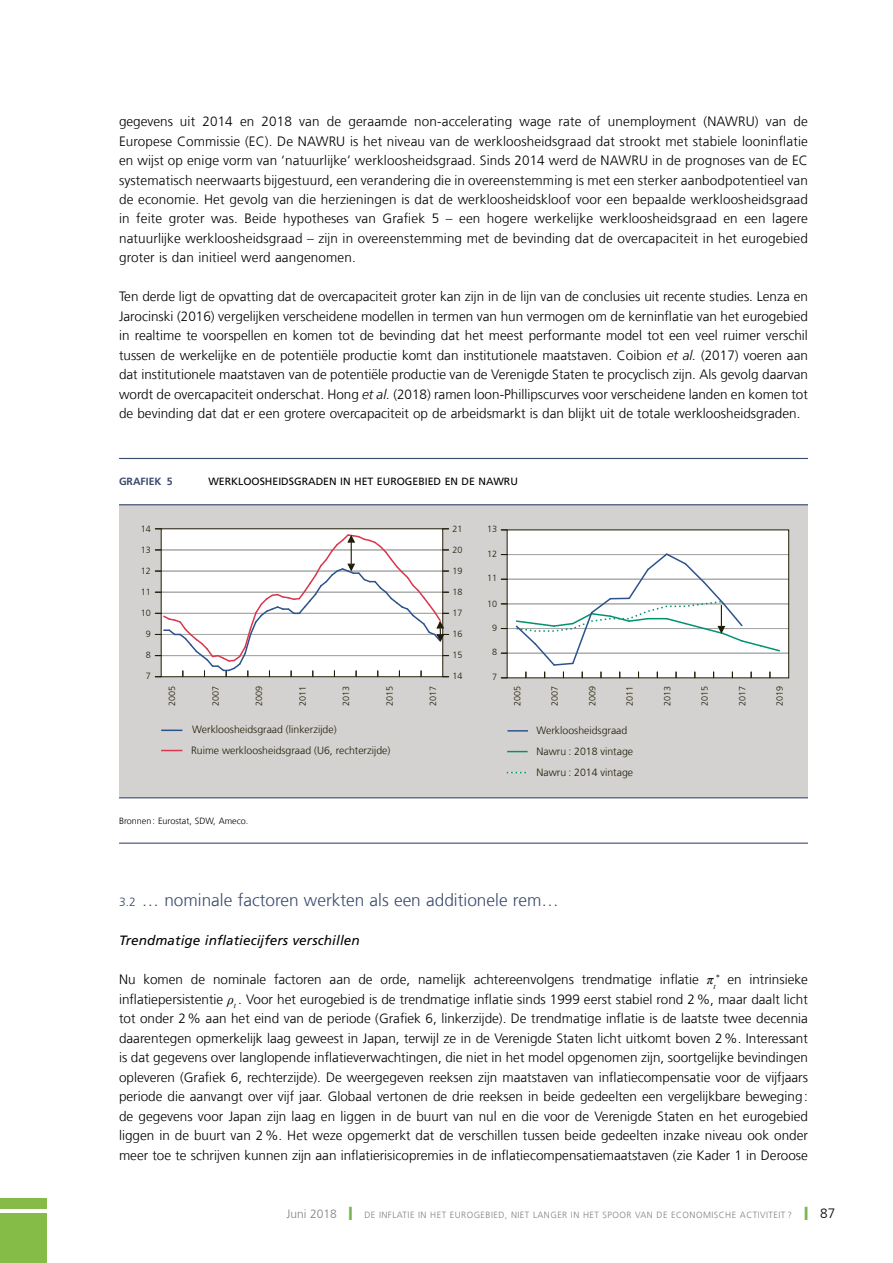
<style>
.page{position:relative;width:893px;height:1263px;background:#fff}
.page>*{position:absolute;margin:0;border:0;box-sizing:border-box;transform-origin:0 0}
.t1{font:300 17.25px "Frutiger LT Com";color:#3b4b6f}
.t2{font:300 13.5px/19.5px "Frutiger LT Com";color:#000;text-align:justify}
.t3{font:italic 13.5px "Frutiger LT Com";letter-spacing:.01em;color:#000}
.t4{font:300 10.5px/20.9px "Frutiger LT Com";color:#211c07}
.t5{font:10.5px "Frutiger LT Com";color:#000}
.t6{font:700 10.5px "Frutiger LT Com";color:#3b4b6f}
.t7{font:300 9px "Frutiger LT Com";color:#211c07}
.t8{font:300 9px "Frutiger LT Com";letter-spacing:.05em;color:#81807a}
.t9{font:300 9px "Frutiger LT Com";color:#000}
.s1{font-style:italic}
.s2{font-size:12px}
.s3{font-family:"Times New Roman";font-weight:400;font-style:italic}
.s4{color:#77b552}
.s5{font-size:13.5px;color:#000}
</style>
<div class="page">
<div style="left:0;top:1198px;width:47px;height:11px;background:#85bc48"></div>
<div style="left:0;top:1213px;width:47px;height:50px;background:#85bc48"></div>
<div style="left:119px;top:505px;width:689px;height:293px;background:#d4d2d0"></div>
<hr style="left:119px;top:458px;width:689px;height:1px;background:#3b4b6f">
<hr style="left:119px;top:504px;width:689px;height:1px;background:#3b4b6f">
<hr style="left:119px;top:797px;width:689px;height:1px;background:#3b4b6f">
<hr style="left:119px;top:842px;width:689px;height:2px;background:#3b4b6f">
<div style="left:507px;top:530px;width:282px;height:148px;background:#fff"></div>
<hr style="left:161px;top:729px;width:21px;height:2px;background:#2b528d">
<svg style="left:161px;top:750px;width:21px;height:1px"></svg>
<svg style="left:155px;top:528px;width:294px;height:149px;background:#f4f2f3"></svg>
<hr style="left:507px;top:653px;width:282px;height:1px;background:#a8a8a7">
<hr style="left:507px;top:628px;width:282px;height:1px;background:#a8a8a7">
<hr style="left:507px;top:603px;width:282px;height:1px;background:#a8a8a7">
<hr style="left:507px;top:579px;width:282px;height:1px;background:#a8a8a7">
<hr style="left:507px;top:554px;width:282px;height:1px;background:#a8a8a7">
<svg style="left:507px;top:730px;width:21px;height:1px"></svg>
<svg style="left:507px;top:751px;width:21px;height:1px"></svg>
<svg style="left:507px;top:772px;width:20px;height:1px"></svg>
<svg style="left:514px;top:553px;width:267px;height:123px"></svg>
<div style="left:161px;top:528px;width:282px;height:149px;border:1px solid #211c07"></div>
<p class="t2" style="left:119px;top:111px;width:690px">gegevens uit 2014 en 2018 van de geraamde non-accelerating wage rate of unemployment (NAWRU) van de Europese Commissie (EC). De NAWRU is het niveau van de werkloosheidsgraad dat strookt met stabiele looninflatie en wijst op enige vorm van ‘natuurlijke’ werkloosheidsgraad. Sinds 2014 werd de NAWRU in de prognoses van de EC systematisch neerwaarts bijgestuurd, een verandering die in overeenstemming is met een sterker aanbodpotentieel van de economie. Het gevolg van die herzieningen is dat de werkloosheidskloof voor een bepaalde werkloosheidsgraad in feite groter was. Beide hypotheses van Grafiek 5 – een hogere werkelijke werkloosheidsgraad en een lagere natuurlijke werkloosheidsgraad – zijn in overeenstemming met de bevinding dat de overcapaciteit in het eurogebied groter is dan initieel werd aangenomen.</p>
<p class="t2" style="left:119px;top:287px;width:690px">Ten derde ligt de opvatting dat de overcapaciteit groter kan zijn in de lijn van de conclusies uit recente studies. Lenza en Jarocinski (2016) vergelijken verscheidene modellen in termen van hun vermogen om de kerninflatie van het eurogebied in realtime te voorspellen en komen tot de bevinding dat het meest performante model tot een veel ruimer verschil tussen de werkelijke en de potentiële productie komt dan institutionele maatstaven. Coibion <span class="s1">et al.</span> (2017) voeren aan dat institutionele maatstaven van de potentiële productie van de Verenigde Staten te procyclisch zijn. Als gevolg daarvan wordt de overcapaciteit onderschat. Hong <span class="s1">et al.</span> (2018) ramen loon-Phillipscurves voor verscheidene landen en komen tot de bevinding dat dat er een grotere overcapaciteit op de arbeidsmarkt is dan blijkt uit de totale werkloosheidsgraden.</p>
<p class="t6" style="left:119px;top:475px;width:55px">GRAFIEK 5</p>
<p class="t5" style="left:208px;top:475px;width:311px">WERKLOOSHEIDSGRADEN IN HET EUROGEBIED EN DE NAWRU</p>
<p class="t7" style="left:141px;top:523px;width:12px">14</p>
<p class="t7" style="left:452px;top:523px;width:12px">21</p>
<p class="t7" style="left:487px;top:523px;width:12px">13</p>
<p class="t7" style="left:141px;top:544px;width:12px">13</p>
<p class="t7" style="left:452px;top:544px;width:12px">20</p>
<p class="t7" style="left:487px;top:549px;width:12px">12</p>
<p class="t7" style="left:141px;top:565px;width:12px">12</p>
<p class="t7" style="left:452px;top:565px;width:12px">19</p>
<p class="t7" style="left:487px;top:573px;width:12px">11</p>
<p class="t7" style="left:141px;top:586px;width:12px">11</p>
<p class="t7" style="left:452px;top:586px;width:12px">18</p>
<p class="t7" style="left:487px;top:598px;width:12px">10</p>
<p class="t7" style="left:141px;top:607px;width:12px">10</p>
<p class="t7" style="left:452px;top:607px;width:12px">17</p>
<p class="t7" style="left:146px;top:628px;width:7px">9</p>
<p class="t7" style="left:452px;top:628px;width:12px">16</p>
<p class="t7" style="left:492px;top:622px;width:7px">9</p>
<p class="t7" style="left:146px;top:649px;width:7px">8</p>
<p class="t7" style="left:452px;top:649px;width:12px">15</p>
<p class="t7" style="left:492px;top:646px;width:7px">8</p>
<p class="t7" style="left:146px;top:670px;width:7px">7</p>
<p class="t7" style="left:452px;top:670px;width:12px">14</p>
<p class="t7" style="left:492px;top:672px;width:7px">7</p>
<p class="t7" style="left:167px;top:706px;width:22px;rotate:-90deg">2005</p>
<p class="t7" style="left:210px;top:706px;width:22px;rotate:-90deg">2007</p>
<p class="t7" style="left:254px;top:706px;width:22px;rotate:-90deg">2009</p>
<p class="t7" style="left:297px;top:706px;width:22px;rotate:-90deg">2011</p>
<p class="t7" style="left:341px;top:706px;width:22px;rotate:-90deg">2013</p>
<p class="t7" style="left:384px;top:706px;width:22px;rotate:-90deg">2015</p>
<p class="t7" style="left:428px;top:706px;width:22px;rotate:-90deg">2017</p>
<p class="t7" style="left:512px;top:706px;width:22px;rotate:-90deg">2005</p>
<p class="t7" style="left:549px;top:706px;width:22px;rotate:-90deg">2007</p>
<p class="t7" style="left:587px;top:706px;width:22px;rotate:-90deg">2009</p>
<p class="t7" style="left:624px;top:706px;width:22px;rotate:-90deg">2011</p>
<p class="t7" style="left:662px;top:706px;width:22px;rotate:-90deg">2013</p>
<p class="t7" style="left:699px;top:706px;width:22px;rotate:-90deg">2015</p>
<p class="t7" style="left:737px;top:706px;width:22px;rotate:-90deg">2017</p>
<p class="t7" style="left:774px;top:706px;width:22px;rotate:-90deg">2019</p>
<p class="t4" style="left:191px;top:720px;width:201px;line-height:20.2px">Werkloosheidsgraad (linkerzĳde)<br>Ruime werkloosheidsgraad (U6, rechterzĳde)</p>
<p class="t4" style="left:536px;top:720px;width:98px">Werkloosheidsgraad nawru : 2018 vintage nawru : 2014 vintage</p>
<p class="t9" style="left:119px;top:815px;width:131px">Bronnen: Eurostat, SDW, Ameco.</p>
<p class="t1" style="left:119px;top:889px;width:441px"><span class="s2">3.2</span> … nominale factoren werkten als een additionele rem…</p>
<p class="t3" style="left:119px;top:932px;width:242px">Trendmatige inflatiecijfers verschillen</p>
<p class="t2" style="left:119px;top:969px;width:690px">Nu komen de nominale factoren aan de orde, namelijk achtereenvolgens trendmatige inflatie <span class="s3">π</span><sub>t</sub><sup>*</sup> en intrinsieke inflatiepersistentie <span class="s3">ρ</span><sub>t</sub> . Voor het eurogebied is de trendmatige inflatie sinds 1999 eerst stabiel rond 2%, maar daalt licht tot onder 2% aan het eind van de periode (Grafiek 6, linkerzijde). De trendmatige inflatie is de laatste twee decennia daarentegen opmerkelijk laag geweest in Japan, terwijl ze in de Verenigde Staten licht uitkomt boven 2%. Interessant is dat gegevens over langlopende inflatieverwachtingen, die niet in het model opgenomen zijn, soortgelijke bevindingen opleveren (Grafiek 6, rechterzijde). De weergegeven reeksen zijn maatstaven van inflatiecompensatie voor de vijfjaars periode die aanvangt over vijf jaar. Globaal vertonen de drie reeksen in beide gedeelten een vergelijkbare beweging: de gegevens voor Japan zijn laag en liggen in de buurt van nul en die voor de Verenigde Staten en het eurogebied liggen in de buurt van 2%. Het weze opgemerkt dat de verschillen tussen beide gedeelten inzake niveau ook onder meer toe te schrijven kunnen zijn aan inflatierisicopremies in de inflatiecompensatiemaatstaven (zie Kader 1 in Deroose</p>
<p class="t8" style="left:286px;top:1209px;width:550px"><span class="s2">Juni 2018</span> <span class="s4">❙</span> De inflatie in het eurogebied, niet langer in het spoor van de economische activiteit ? <span class="s4">❙</span> <span class="s5">87</span></p>
</div>
